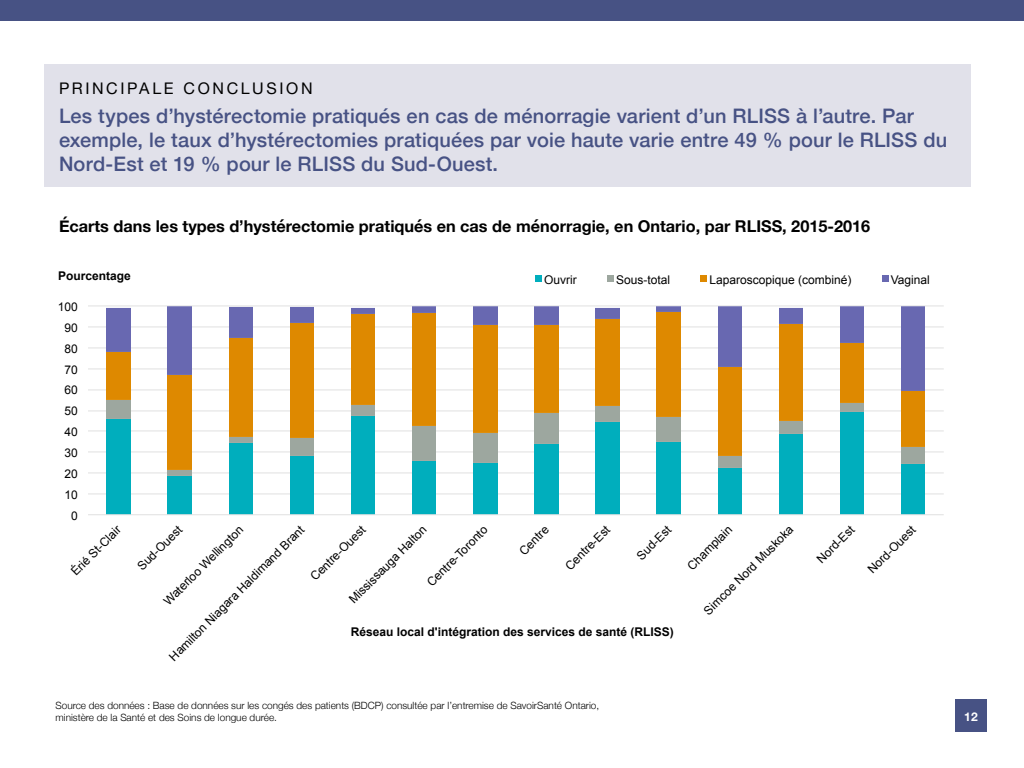
<style>
.page{position:relative;width:1024px;height:768px;background:#fff}
.page>*{position:absolute;margin:0;border:0;box-sizing:border-box;transform-origin:0 0}
.body_-_key_finding{font:500 20px/24px "Helvetica Neue";letter-spacing:.01em;color:#475284}
.body_-_graph_title{font:700 16.3px "Helvetica Neue";color:#000}
.head_-_key_finding{font:16px "Helvetica Neue";letter-spacing:.165em;color:#000}
.t1{font:12px "Arial";color:#000}
.t2{font:700 12px "Arial";color:#000}
.t3{font:700 12px "Helvetica Neue";color:#fff}
.body_-_sources{font:300 10px/12px "Helvetica Neue";color:#000}
</style>
<div class="page">
<div style="left:0;top:0;width:1024px;height:21px;background:#475284"></div>
<div style="left:955px;top:699px;width:32px;height:33px;background:#475284"></div>
<hr style="left:88px;top:493px;width:856px;height:1px;background:#e0e0e0">
<hr style="left:88px;top:472px;width:856px;height:1px;background:#e0e0e0">
<hr style="left:88px;top:451px;width:856px;height:1px;background:#e0e0e0">
<hr style="left:88px;top:430px;width:856px;height:1px;background:#e0e0e0">
<hr style="left:88px;top:410px;width:856px;height:1px;background:#e0e0e0">
<hr style="left:88px;top:389px;width:856px;height:1px;background:#e0e0e0">
<hr style="left:88px;top:368px;width:856px;height:1px;background:#e0e0e0">
<hr style="left:88px;top:347px;width:856px;height:1px;background:#e0e0e0">
<hr style="left:88px;top:326px;width:856px;height:1px;background:#e0e0e0">
<hr style="left:88px;top:305px;width:856px;height:1px;background:#e0e0e0">
<svg style="left:106px;top:476px;width:819px;height:38px"></svg>
<svg style="left:106px;top:470px;width:819px;height:6px"></svg>
<svg style="left:106px;top:391px;width:819px;height:79px"></svg>
<svg style="left:106px;top:306px;width:819px;height:85px"></svg>
<hr style="left:88px;top:514px;width:856px;height:1px;background:#e0e0e0">
<svg style="left:536px;top:276px;width:6px;height:6px"></svg>
<svg style="left:608px;top:276px;width:6px;height:6px"></svg>
<svg style="left:701px;top:276px;width:6px;height:6px"></svg>
<svg style="left:882px;top:276px;width:6px;height:6px"></svg>
<div style="left:44px;top:64px;width:927px;height:122px;background:#e1e1ea"></div>
<p class="head_-_key_finding" style="left:59px;top:77px;width:255px">PRINCIPALE CONCLUSION</p>
<p class="body_-_key_finding" style="left:59px;top:103px;width:890px">Les types d’hystérectomie pratiqués en cas de ménorragie varient d’un RLISS à l’autre. Par exemple, le taux d’hystérectomies pratiquées par voie haute varie entre 49 % pour le RLISS du<br>Nord-Est et 19 % pour le RLISS du Sud-Ouest.</p>
<p class="body_-_graph_title" style="left:59px;top:214px;width:813px">Écarts dans les types d’hystérectomie pratiqués en cas de ménorragie, en Ontario, par RLISS, 2015-2016</p>
<p class="t2" style="left:58px;top:268px;width:74px">Pourcentage</p>
<p class="t1" style="left:58px;top:299px;width:22px">100</p>
<p class="t1" style="left:64px;top:320px;width:15px">90</p>
<p class="t1" style="left:64px;top:341px;width:15px">80</p>
<p class="t1" style="left:64px;top:362px;width:15px">70</p>
<p class="t1" style="left:64px;top:382px;width:15px">60</p>
<p class="t1" style="left:64px;top:403px;width:15px">50</p>
<p class="t1" style="left:64px;top:424px;width:15px">40</p>
<p class="t1" style="left:64px;top:445px;width:15px">30</p>
<p class="t1" style="left:64px;top:466px;width:15px">20</p>
<p class="t1" style="left:64px;top:487px;width:15px">10</p>
<p class="t1" style="left:71px;top:507px;width:8px">0</p>
<p class="t1" style="left:544px;top:272px;width:34px">Ouvrir</p>
<p class="t1" style="left:616px;top:272px;width:56px">Sous-total</p>
<p class="t1" style="left:710px;top:272px;width:144px">Laparoscopique (combiné)</p>
<p class="t1" style="left:891px;top:272px;width:41px">Vaginal</p>
<p class="t1" style="left:345px;top:596px;width:106px;rotate:-45deg">Mississauga Halton</p>
<p class="t1" style="left:424px;top:579px;width:82px;rotate:-45deg">Centre-Toronto</p>
<p class="t1" style="left:516px;top:547px;width:38px;rotate:-45deg">Centre</p>
<p class="t1" style="left:562px;top:562px;width:59px;rotate:-45deg">Centre-Est</p>
<p class="t1" style="left:633px;top:552px;width:44px;rotate:-45deg">Sud-Est</p>
<p class="t1" style="left:684px;top:562px;width:59px;rotate:-45deg">Champlain</p>
<p class="t1" style="left:68px;top:568px;width:66px;rotate:-45deg">Érié St-Clair</p>
<p class="t1" style="left:134px;top:562px;width:59px;rotate:-45deg">Sud-Ouest</p>
<p class="t1" style="left:700px;top:607px;width:122px;rotate:-45deg">Simcoe Nord Muskoka</p>
<p class="t1" style="left:813px;top:555px;width:49px;rotate:-45deg">Nord-Est</p>
<p class="t1" style="left:864px;top:566px;width:64px;rotate:-45deg">Nord-Ouest</p>
<p class="t1" style="left:166px;top:653px;width:187px;rotate:-45deg">Hamilton Niagara Haldimand Brant</p>
<p class="t1" style="left:307px;top:573px;width:74px;rotate:-45deg">Centre-Ouest</p>
<p class="t1" style="left:160px;top:597px;width:108px;rotate:-45deg">Waterloo Wellington</p>
<p class="t2" style="left:351px;top:624px;width:324px">Réseau local d'intégration des services de santé (RLISS)</p>
<p class="body_-_sources" style="left:56px;top:698px;width:545px">Source des données : Base de données sur les congés des patients (BDCP) consultée par l’entremise de SavoirSanté Ontario, ministère de la Santé et des Soins de longue durée.</p>
<p class="t3" style="left:964px;top:708px;width:15px">12</p>
</div>
